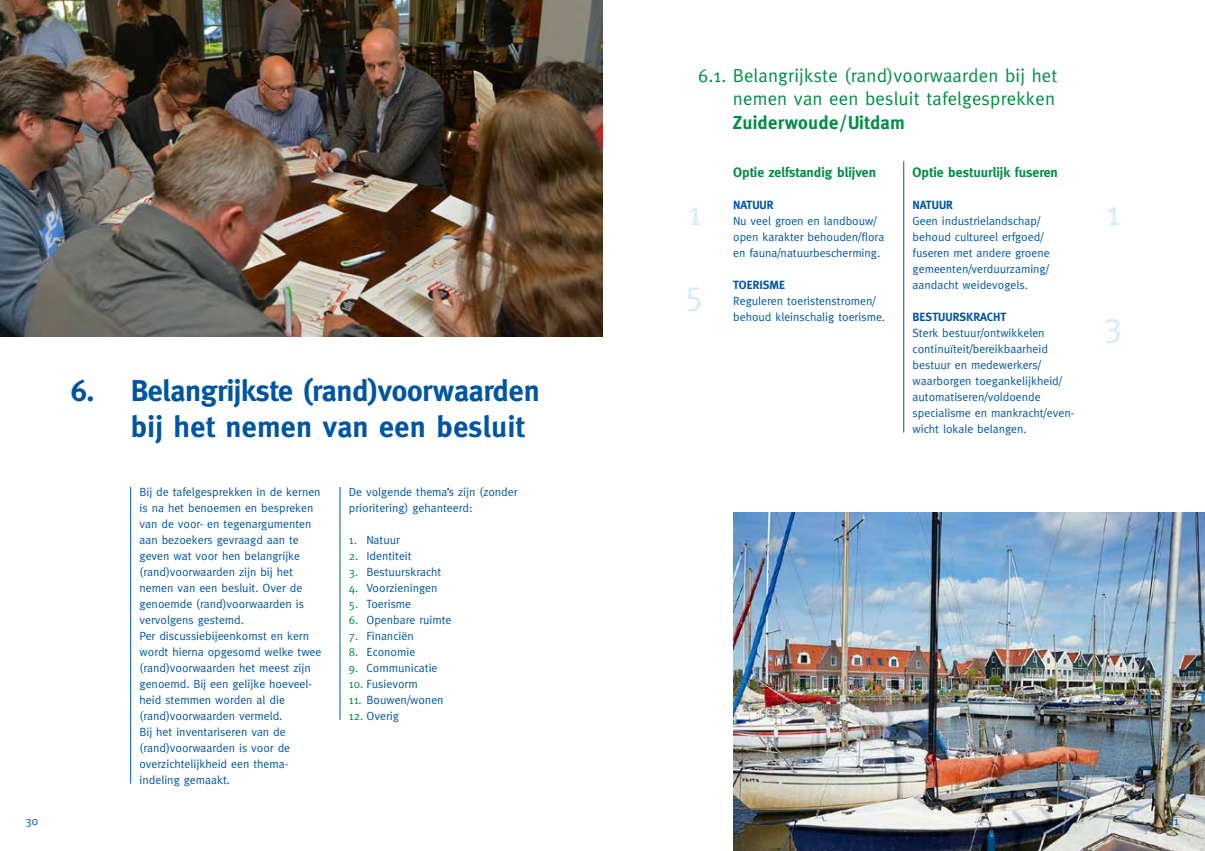
<style>
.page{position:relative;width:1205px;height:851px;background:#fff}
.page>*{position:absolute;margin:0;border:0;box-sizing:border-box;transform-origin:0 0}
.t1{font:35px "Meta";color:#d4edfc}
.t2{font:700 30px/36px "Meta";letter-spacing:-.01em;color:#0055a2}
.t3{font:18.75px/23.9px "Meta";letter-spacing:.01em;color:#008d46;text-align:right}
.t4{font:700 18.75px "Meta";letter-spacing:.01em;color:#008d46}
.t5{font:700 13.75px "Meta";color:#008d46}
.t6{font:11.88px/16px "Meta";color:#0055a2}
.t7{font:700 11.88px "Meta";color:#0055a2}
.s1{color:#008d46}
</style>
<div class="page">
<hr style="left:130px;top:487px;width:1px;height:296px;background:#0055a2">
<hr style="left:340px;top:487px;width:1px;height:232px;background:#0055a2">
<img style="left:0;top:0;width:602px;height:337px">
<img style="left:733px;top:512px;width:472px;height:338px">
<hr style="left:903px;top:161px;width:1px;height:271px;background:#0055a2">
<p class="t6" style="left:26px;top:812px;width:14px">30</p>
<h2 class="t2" style="left:131px;top:372px;width:410px;text-indent:-60px">6. Belangrijkste (rand)voorwaarden bij het nemen van een besluit</h2>
<p class="t6" style="left:140px;top:484px;width:183px">Bij de tafelgesprekken in de kernen is na het benoemen en bespreken van de voor- en tegenargumenten aan bezoekers gevraagd aan te geven wat voor hen belangrijke (rand)voorwaarden zijn bij het nemen van een besluit. Over de genoemde (rand)voorwaarden is vervolgens gestemd.<br>Per discussiebijeenkomst en kern wordt hierna opgesomd welke twee (rand)voorwaarden het meest zijn genoemd. Bij een gelijke hoeveel&shy;heid stemmen worden al die (rand)voorwaarden vermeld.<br>Bij het inventariseren van de (rand)voorwaarden is voor de overzichtelijkheid een thema&shy;indeling gemaakt.</p>
<p class="t6" style="left:349px;top:484px;width:170px">De volgende thema’s zijn (zonder prioritering) gehanteerd:</p>
<p class="t6" style="left:349px;top:532px;width:53px"><span class="s1">1.</span> Natuur</p>
<p class="t6" style="left:349px;top:548px;width:64px"><span class="s1">2.</span> Identiteit</p>
<p class="t6" style="left:349px;top:564px;width:94px"><span class="s1">3.</span> Bestuurskracht</p>
<p class="t6" style="left:349px;top:579px;width:90px"><span class="s1">4.</span> Voorzieningen</p>
<p class="t6" style="left:349px;top:595px;width:64px"><span class="s1">5.</span> Toerisme</p>
<p class="t6" style="left:349px;top:611px;width:104px"><span class="s1">6.</span> Openbare ruimte</p>
<p class="t6" style="left:349px;top:627px;width:66px"><span class="s1">7.</span> Financiën</p>
<p class="t6" style="left:349px;top:643px;width:68px"><span class="s1">8.</span> Economie</p>
<p class="t6" style="left:349px;top:659px;width:90px"><span class="s1">9.</span> Communicatie</p>
<p class="t6" style="left:349px;top:675px;width:70px"><span class="s1">10.</span> Fusievorm</p>
<p class="t6" style="left:349px;top:691px;width:96px"><span class="s1">11.</span> Bouwen/wonen</p>
<p class="t6" style="left:349px;top:707px;width:52px"><span class="s1">12.</span> Overig</p>
<h3 class="t3" style="left:698px;top:63px;width:361px">6.1. Belangrijkste (rand)voorwaarden bij het nemen van een besluit tafelgesprekken</h3>
<h3 class="t4" style="left:733px;top:112px;width:173px">Zuiderwoude/Uitdam</h3>
<p class="t5" style="left:733px;top:164px;width:144px">Optie zelfstandig blijven</p>
<p class="t7" style="left:733px;top:198px;width:42px">NATUUR</p>
<p class="t6" style="left:733px;top:213px;width:153px">Nu veel groen en landbouw/ open karakter behouden/flora en fauna/natuurbescherming.</p>
<p class="t7" style="left:733px;top:278px;width:53px">TOERISME</p>
<p class="t6" style="left:733px;top:292px;width:153px">Reguleren toeristenstromen/ behoud kleinschalig toerisme.</p>
<p class="t5" style="left:912px;top:164px;width:147px">Optie bestuurlijk fuseren</p>
<p class="t7" style="left:912px;top:198px;width:42px">NATUUR</p>
<p class="t6" style="left:912px;top:213px;width:139px">Geen industrielandschap/ behoud cultureel erfgoed/ fuseren met andere groene gemeenten/verduurzaming/ aandacht weidevogels.</p>
<p class="t7" style="left:912px;top:310px;width:95px">BESTUURSKRACHT</p>
<p class="t6" style="left:912px;top:324px;width:163px">Sterk bestuur/ontwikkelen continuïteit/bereikbaarheid bestuur en medewerkers/ waarborgen toegankelijkheid/ automatiseren/voldoende specialisme en mankracht/even&shy;wicht lokale belangen.</p>
<h1 class="t1" style="left:687px;top:193px;width:16px">1</h1>
<h1 class="t1" style="left:685px;top:272px;width:20px">5</h1>
<h1 class="t1" style="left:1106px;top:193px;width:16px">1</h1>
<h1 class="t1" style="left:1103px;top:304px;width:20px">3</h1>
<p class="t6" style="left:1167px;top:812px;width:13px">31</p>
</div>
